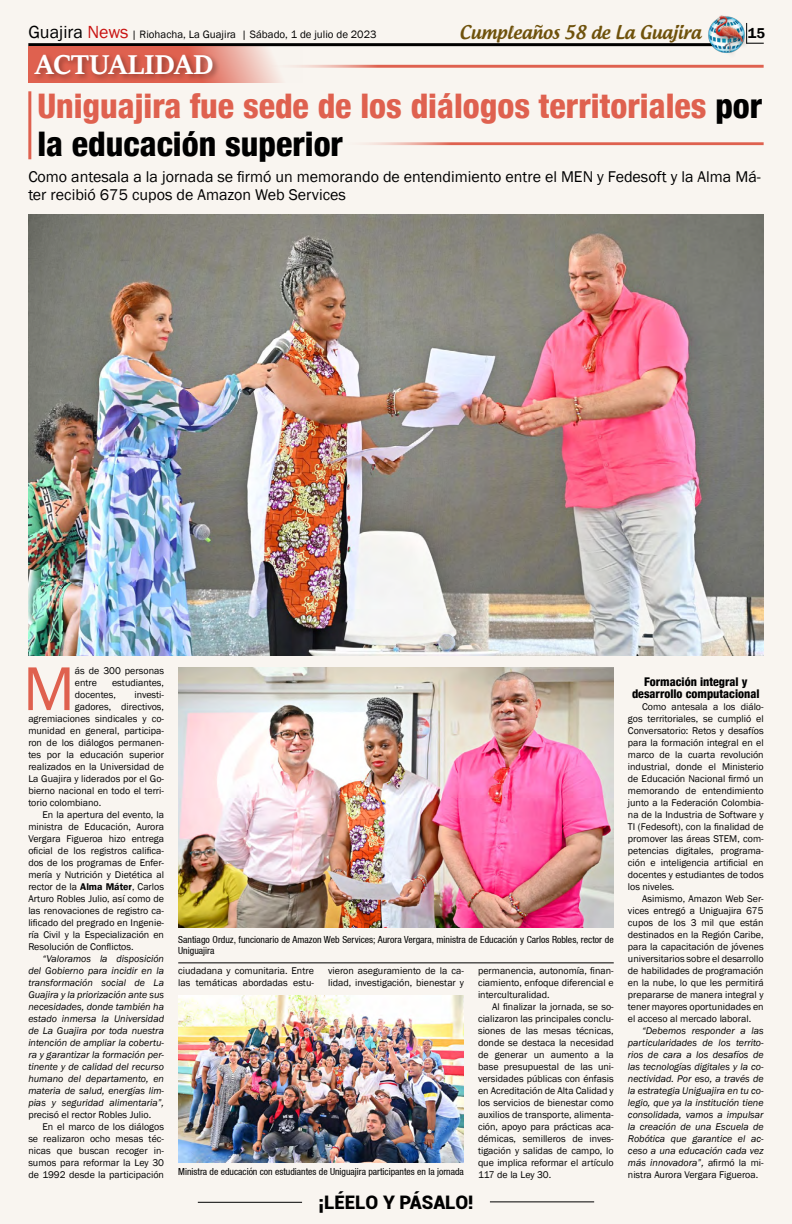
<style>
.page{position:relative;width:792px;height:1224px;background:#f9f4ee}
.page>*{position:absolute;margin:0;border:0;box-sizing:border-box;transform-origin:0 0}
.t1{font:64px "Franklin Gothic";color:#df614f}
.t2{font:800 condensed 33.9px/38.1px "Helvetica 87";color:#df614f}
.t3{font:700 30px "Sitka Heading";color:#fff}
.t4{font:900 18.7px "Roboto";color:#000}
.t5{font:500 18px "Androgyne";color:#6f520c}
.t6{font:16px/18px "Franklin Gothic";color:#000}
.t7{font:600 14.7px "Franklin Gothic";color:#000}
.t8{font:800 condensed 12px/12px "Helvetica 87";color:#000;text-align:center}
.t9{font:11px "Franklin Gothic";color:#000}
.t10{font:10px/12px "Franklin Gothic";color:#000}
.t11{font:italic 10px/12px "Franklin Gothic";color:#000;text-align:justify}
.t12{font:condensed 9.8px/11.6px "Helvetica 57";color:#000}
.t13{font:condensed 9.7px "Helvetica 57";color:#000}
.s1{font-size:18px}
.s2{font-size:18px;color:#c91311}
.s3{color:#000}
.s4{font-weight:600}
.s5{font-style:normal}
</style>
<div class="page">
<hr style="left:198px;top:1202px;width:104px;height:1px;background:#000">
<hr style="left:490px;top:1201px;width:104px;height:1px;background:#000">
<hr style="left:28px;top:43px;width:688px;height:3px;background:#000">
<img style="left:708px;top:23px;width:4px;height:24px">
<svg style="left:749px;top:42px;width:15px;height:2px"></svg>
<div style="left:713px;top:13px;width:36px;height:45px;background:#000;opacity:.45"></div>
<img style="left:712px;top:15px;width:32px;height:37px">
<hr style="left:28px;top:91px;width:3px;height:68px;background:#df614f">
<hr style="left:337px;top:142px;width:427px;height:3px;background:#df614f">
<img style="left:28px;top:214px;width:736px;height:441px">
<img style="left:178px;top:667px;width:436px;height:261px">
<img style="left:178px;top:996px;width:286px;height:167px">
<hr style="left:178px;top:963px;width:436px;height:1px;background:#000">
<svg style="left:28px;top:46px;width:275px;height:37px"></svg>
<div style="left:32px;top:52px;width:188px;height:30px;background:#000;opacity:.35"></div>
<hr style="left:264px;top:65px;width:500px;height:3px;background:#df614f">
<p class="t9" style="left:28px;top:28px;width:350px"><span class="s1">Guajira</span> <span class="s2">News</span> | Riohacha, La Guajira | Sábado, 1 de julio de 2023</p>
<h3 class="t5" style="left:459px;top:21px;width:243px">Cumpleaños 58 de La Guajira</h3>
<h3 class="t7" style="left:748px;top:24px;width:19px">15</h3>
<h3 class="t3" style="left:35px;top:42px;width:179px">ACTUALIDAD</h3>
<h2 class="t2" style="left:37px;top:87px;width:727px">Uniguajira fue sede de los diálogos territoriales <span class="s3">por la educación superior</span></h2>
<h3 class="t6" style="left:28px;top:168px;width:734px">Como antesala a la jornada se firmó un memorando de entendimiento entre el MEN y Fedesoft y la Alma Má&shy;ter recibió 675 cupos de Amazon Web Services</h3>
<h1 class="t1" style="left:23px;top:649px;width:53px">M</h1>
<p class="t10" style="left:75px;top:665px;width:91px">ás de 300 personas entre</p>
<p class="t10" style="left:75px;top:677px;width:91px;text-indent:37px">estudiantes, docentes,</p>
<p class="t10" style="left:135px;top:689px;width:31px">investi-</p>
<p class="t10" style="left:75px;top:701px;width:91px">gadores, directivos,</p>
<p class="t10" style="left:28px;top:713px;width:137px">agremiaciones sindicales y co-</p>
<p class="t10" style="left:28px;top:725px;width:137px">munidad en general, participa-</p>
<p class="t10" style="left:28px;top:737px;width:137px">ron de los diálogos permanen-</p>
<p class="t10" style="left:28px;top:749px;width:137px">tes por la educación superior</p>
<p class="t10" style="left:28px;top:761px;width:137px">realizados en la Universidad de</p>
<p class="t10" style="left:28px;top:773px;width:137px">La Guajira y liderados por el Go-</p>
<p class="t10" style="left:28px;top:785px;width:137px">bierno nacional en todo el terri-</p>
<p class="t10" style="left:28px;top:797px;width:74px">torio colombiano.</p>
<p class="t10" style="left:43px;top:809px;width:123px">En la apertura del evento, la</p>
<p class="t10" style="left:28px;top:821px;width:137px">ministra de Educación, Aurora</p>
<p class="t10" style="left:28px;top:833px;width:137px">Vergara Figueroa hizo entrega</p>
<p class="t10" style="left:28px;top:845px;width:137px">oficial de los registros califica-</p>
<p class="t10" style="left:28px;top:857px;width:137px">dos de los programas de Enfer-</p>
<p class="t10" style="left:28px;top:869px;width:137px">mería y Nutrición y Dietética al</p>
<p class="t10" style="left:28px;top:881px;width:137px">rector de la <span class="s4">Alma Máter</span>, Carlos</p>
<p class="t10" style="left:28px;top:893px;width:137px">Arturo Robles Julio, así como de</p>
<p class="t10" style="left:28px;top:905px;width:137px">las renovaciones de registro ca-</p>
<p class="t10" style="left:28px;top:917px;width:137px">lificado del pregrado en Ingenie-</p>
<p class="t10" style="left:28px;top:929px;width:137px">ría Civil y la Especialización en</p>
<p class="t10" style="left:28px;top:941px;width:107px">Resolución de Conflictos.</p>
<p class="t11" style="left:28px;top:953px;width:137px;text-indent:14px">“Valoramos la disposición del Gobierno para incidir en la transformación social de La Guajira y la priorización ante sus necesidades, donde también ha estado inmersa la Universidad de La Guajira por toda nuestra intención de ampliar la cobertu&shy;ra y garantizar la formación per&shy;tinente y de calidad del recurso humano del departamento, en materia de salud, energías lim&shy;pias y seguridad alimentaria”,</p>
<p class="t10" style="left:28px;top:1109px;width:124px">precisó el rector Robles Julio.</p>
<p class="t10" style="left:43px;top:1121px;width:123px">En el marco de los diálogos</p>
<p class="t10" style="left:28px;top:1133px;width:137px">se realizaron ocho mesas téc-</p>
<p class="t10" style="left:28px;top:1145px;width:137px">nicas que buscan recoger in-</p>
<p class="t10" style="left:28px;top:1157px;width:137px">sumos para reformar la Ley 30</p>
<p class="t10" style="left:28px;top:1169px;width:137px">de 1992 desde la participación</p>
<p class="t12" style="left:178px;top:933px;width:437px">Santiago Orduz, funcionario de Amazon Web Services; Aurora Vergara, ministra de Educación y Carlos Robles, rector de<br>Uniguajira</p>
<p class="t10" style="left:178px;top:965px;width:137px">ciudadana y comunitaria. Entre las temáticas abordadas estu-</p>
<p class="t10" style="left:328px;top:965px;width:137px">vieron aseguramiento de la ca&shy;lidad, investigación, bienestar y</p>
<p class="t10" style="left:478px;top:965px;width:137px;text-align:justify">permanencia, autonomía, finan&shy;ciamiento, enfoque diferencial e interculturalidad.</p>
<p class="t10" style="left:478px;top:1001px;width:137px;text-align:justify;text-indent:14px">Al finalizar la jornada, se so&shy;cializaron las principales conclu&shy;siones de las mesas técnicas, donde se destaca la necesidad de generar un aumento a la base presupuestal de las uni&shy;versidades públicas con énfasis en Acreditación de Alta Calidad y los servicios de bienestar como auxilios de transporte, alimenta&shy;ción, apoyo para prácticas aca&shy;démicas, semilleros de inves&shy;tigación y salidas de campo, lo que implica reformar el artículo 117 de la Ley 30.</p>
<p class="t13" style="left:178px;top:1166px;width:287px">Ministra de educación con estudiantes de Uniguajira participantes en la jornada</p>
<h3 class="t4" style="left:318px;top:1189px;width:157px">¡LÉELO Y PÁSALO!</h3>
<p class="t8" style="left:632px;top:676px;width:129px">Formación integral y desarrollo computacional</p>
<p class="t10" style="left:628px;top:701px;width:137px;text-align:justify;text-indent:14px">Como antesala a los diálo&shy;gos territoriales, se cumplió el Conversatorio: Retos y desafíos para la formación integral en el marco de la cuarta revolución industrial, donde el Ministerio de Educación Nacional firmó un memorando de entendimiento junto a la Federación Colombia&shy;na de la Industria de Software y TI (Fedesoft), con la finalidad de promover las áreas STEM, com&shy;petencias digitales, programa&shy;ción e inteligencia artificial en docentes y estudiantes de todos los niveles.</p>
<p class="t10" style="left:628px;top:893px;width:137px;text-align:justify;text-indent:14px">Asimismo, Amazon Web Ser&shy;vices entregó a Uniguajira 675 cupos de los 3 mil que están destinados en la Región Caribe, para la capacitación de jóvenes universitarios sobre el desarrollo de habilidades de programación en la nube, lo que les permitirá prepararse de manera integral y tener mayores oportunidades en el acceso al mercado laboral.</p>
<p class="t11" style="left:628px;top:1025px;width:137px;text-indent:14px">“Debemos responder a las particularidades de los territo&shy;rios de cara a los desafíos de las tecnologías digitales y la co&shy;nectividad. Por eso, a través de la estrategia Uniguajira en tu co&shy;legio, que ya la institución tiene consolidada, vamos a impulsar la creación de una Escuela de Robótica que garantice el ac&shy;ceso a una educación cada vez más innovadora”, <span class="s5">afirmó la mi&shy;nistra Aurora Vergara Figueroa.</span></p>
</div>
